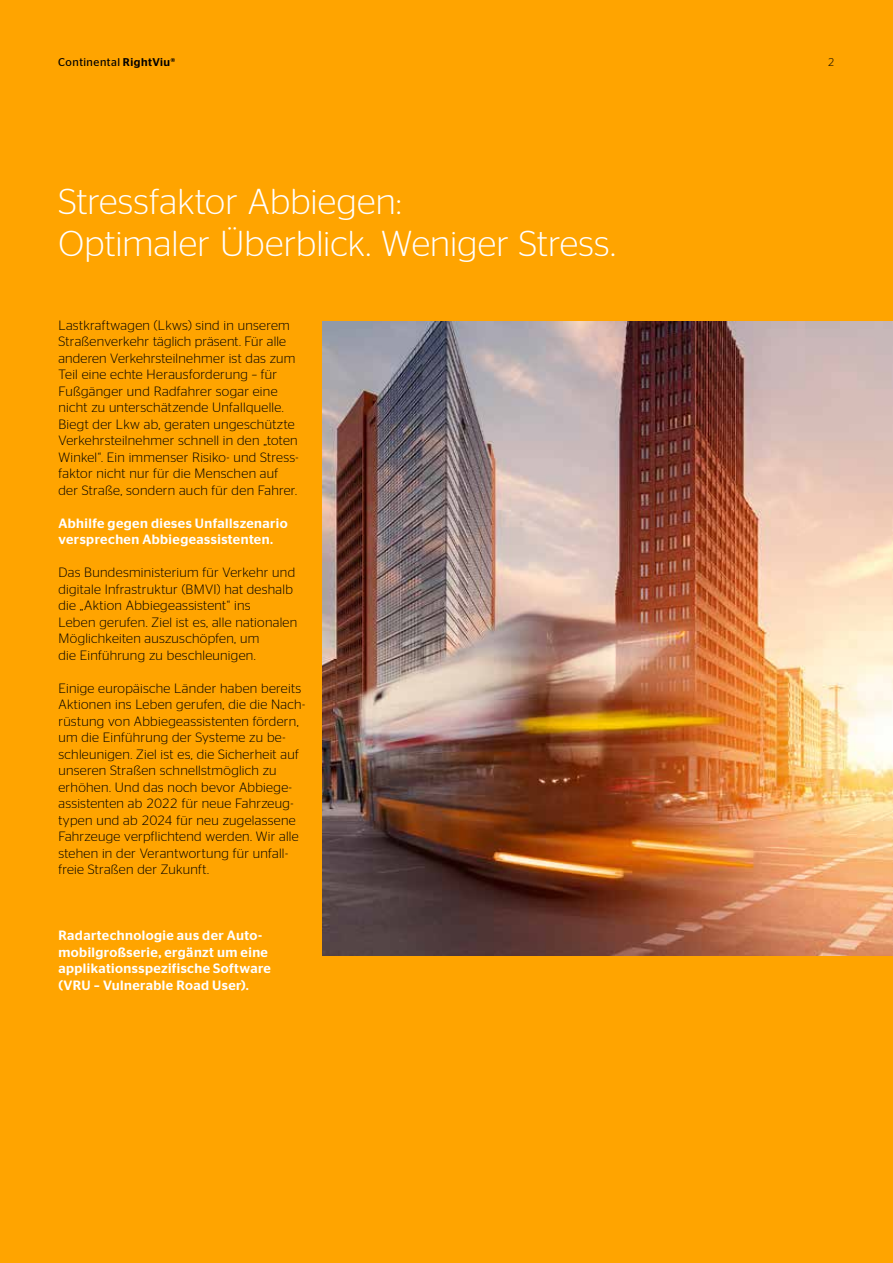
<style>
.page{position:relative;width:893px;height:1263px;background:#ffa400}
.page>*{position:absolute;margin:0;border:0;box-sizing:border-box;transform-origin:0 0}
.t1{font:300 36px/41.2px "Continental Stag Sans";letter-spacing:.005em;color:#fff}
.t2{font:300 13.5px/16.5px "Continental Stag Sans";letter-spacing:.02em;color:#000}
.t3{font:500 13.5px/16.5px "Continental Stag Sans";letter-spacing:.03em;color:#fff}
.t4{font:11.25px "Continental Stag Sans";letter-spacing:.045em;color:#000}
.t5{font:300 11.25px "Continental Stag Sans";color:#000}
.s1{font-weight:500}
</style>
<div class="page">
<img style="left:323px;top:322px;width:570px;height:633px">
<p class="t4" style="left:58px;top:56px;width:119px">Continental <span class="s1">RightViu®</span></p>
<h1 class="t1" style="left:58px;top:181px;width:559px">Stressfaktor Abbiegen:<br>Optimaler Überblick. Weniger Stress.</h1>
<p class="t2" style="left:58px;top:317px;width:242px">Lastkraftwagen (Lkws) sind in unserem Straßenverkehr täglich präsent. Für alle anderen Verkehrsteilnehmer ist das zum Teil eine echte Herausforderung – für Fußgänger und Radfahrer sogar eine nicht zu unterschätzende Unfallquelle.<br>Biegt der Lkw ab, geraten ungeschützte Verkehrsteilnehmer schnell in den „toten Winkel“. Ein immenser Risiko- und Stress&shy;faktor nicht nur für die Menschen auf der Straße, sondern auch für den Fahrer.</p>
<p class="t3" style="left:58px;top:515px;width:231px">Abhilfe gegen dieses Unfallszenario versprechen Abbiegeassistenten.</p>
<p class="t2" style="left:58px;top:564px;width:240px">Das Bundesministerium für Verkehr und digitale Infrastruktur (BMVI) hat deshalb die „Aktion Abbiegeassistent“ ins<br>Leben gerufen. Ziel ist es, alle nationalen Möglichkeiten auszuschöpfen, um<br>die Einführung zu beschleunigen.</p>
<p class="t2" style="left:58px;top:680px;width:248px">Einige europäische Länder haben bereits Aktionen ins Leben gerufen, die die Nach&shy;rüstung von Abbiegeassistenten fördern, um die Einführung der Systeme zu be&shy;schleunigen. Ziel ist es, die Sicherheit auf unseren Straßen schnellstmöglich zu erhöhen. Und das noch bevor Abbiege&shy;assistenten ab 2022 für neue Fahrzeug&shy;typen und ab 2024 für neu zugelassene Fahrzeuge verpflichtend werden. Wir alle stehen in der Verantwortung für unfall&shy;freie Straßen der Zukunft.</p>
<p class="t3" style="left:58px;top:927px;width:214px">Radartechnologie aus der Auto&shy;mobilgroßserie, ergänzt um eine applikationsspezifische Software (VRU – Vulnerable Road User).</p>
<p class="t5" style="left:828px;top:56px;width:8px">2</p>
</div>
